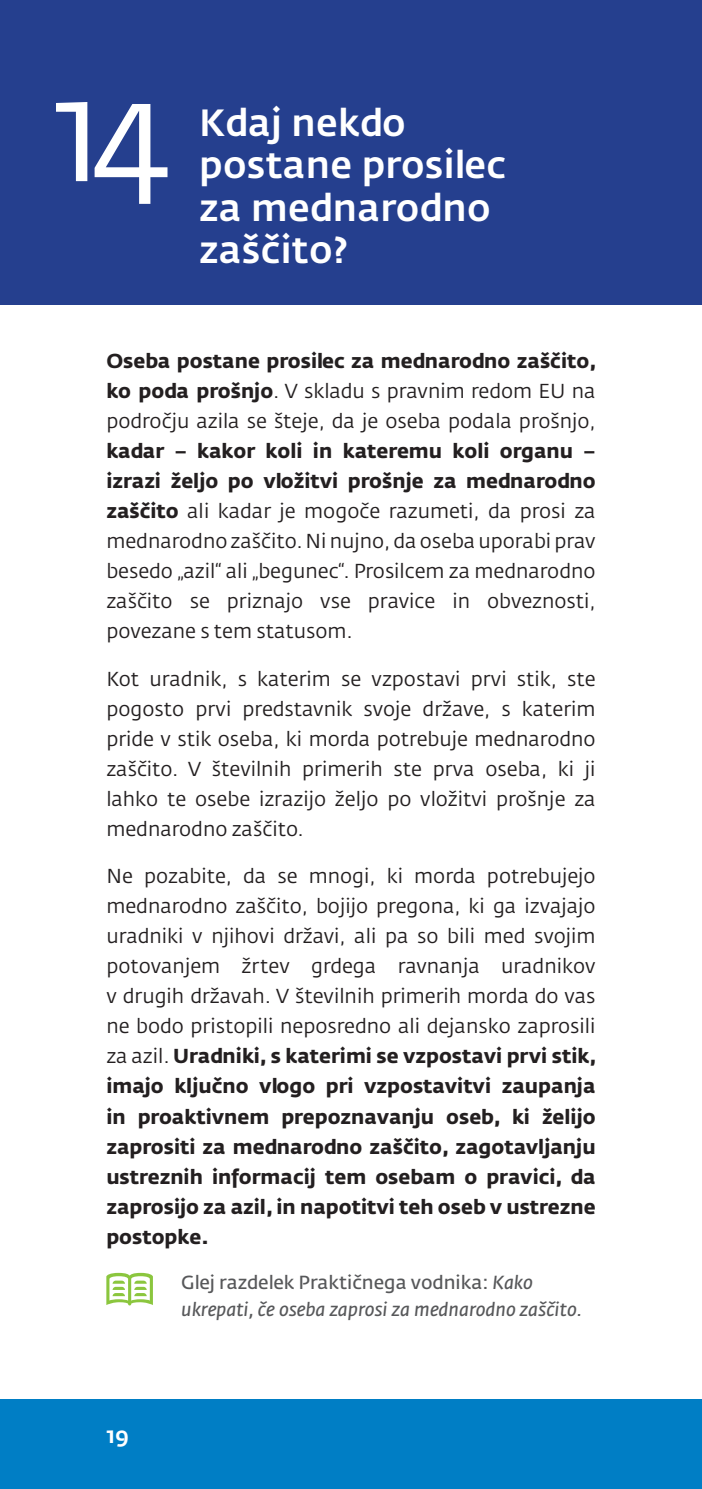
<style>
.page{position:relative;width:702px;height:1489px;background:#fff}
.page>*{position:absolute;margin:0;border:0;box-sizing:border-box;transform-origin:0 0}
.t1{font:141.25px "Fedra Sans Pro";color:#fff}
.Heading{font:500 37.5px/42.5px "Fedra Sans Pro";letter-spacing:.01em;color:#fff}
.t2{font:500 22.5px "Fedra Sans Pro";color:#fff}
.text{font:20px/30px "Fedra Sans Pro";color:#231f20;text-align:justify}
.further_reading{font:italic 18.75px/27.5px "Fedra Sans Pro";color:#57585a}
.s1{font-weight:700}
.s2{font-style:normal}
</style>
<div class="page">
<div style="left:0;top:1398px;width:702px;height:90px;background:#007ec5"></div>
<div style="left:0;top:0;width:702px;height:305px;background:#253f8e"></div>
<svg style="left:106px;top:1272px;width:47px;height:33px"></svg>
<p class="t1" style="left:53px;top:43px;width:119px">14</p>
<p class="Heading" style="left:199px;top:101px;width:308px">Kdaj nekdo postane prosilec za mednarodno zaščito?</p>
<p class="text" style="left:106px;top:345px;width:491px"><span class="s1">Oseba postane prosilec za mednarodno zaščito, ko poda prošnjo</span>. V skladu s pravnim redom EU na področju azila se šteje, da je oseba podala prošnjo, <span class="s1">kadar – kakor koli in kateremu koli organu – izrazi željo po vložitvi prošnje za mednarodno zaščito</span> ali kadar je mogoče razumeti, da prosi za mednarodno zaščito. Ni nujno, da oseba uporabi prav besedo „azil“ ali „begunec“. Prosilcem za mednarodno zaščito se priznajo vse pravice in obveznosti, povezane s tem statusom.</p>
<p class="text" style="left:106px;top:663px;width:491px">Kot uradnik, s katerim se vzpostavi prvi stik, ste pogosto prvi predstavnik svoje države, s katerim pride v stik oseba, ki morda potrebuje mednarodno zaščito. V številnih primerih ste prva oseba, ki ji lahko te osebe izrazijo željo po vložitvi prošnje za mednarodno zaščito.</p>
<p class="text" style="left:106px;top:861px;width:491px">Ne pozabite, da se mnogi, ki morda potrebujejo mednarodno zaščito, bojijo pregona, ki ga izvajajo uradniki v njihovi državi, ali pa so bili med svojim potovanjem žrtev grdega ravnanja uradnikov v drugih državah. V številnih primerih morda do vas ne bodo pristopili neposredno ali dejansko zaprosili za azil. <span class="s1">Uradniki, s katerimi se vzpostavi prvi stik, imajo ključno vlogo pri vzpostavitvi zaupanja in proaktivnem prepoznavanju oseb, ki želijo zaprositi za mednarodno zaščito, zagotavljanju ustreznih informacij tem osebam o pravici, da zaprosijo za azil, in napotitvi teh oseb v ustrezne postopke.</span></p>
<p class="further_reading" style="left:181px;top:1268px;width:402px"><span class="s2">Glej razdelek Praktičnega vodnika:</span> Kako ukrepati, če oseba zaprosi za mednarodno zaščito.</p>
<p class="t2" style="left:106px;top:1420px;width:24px">19</p>
</div>
